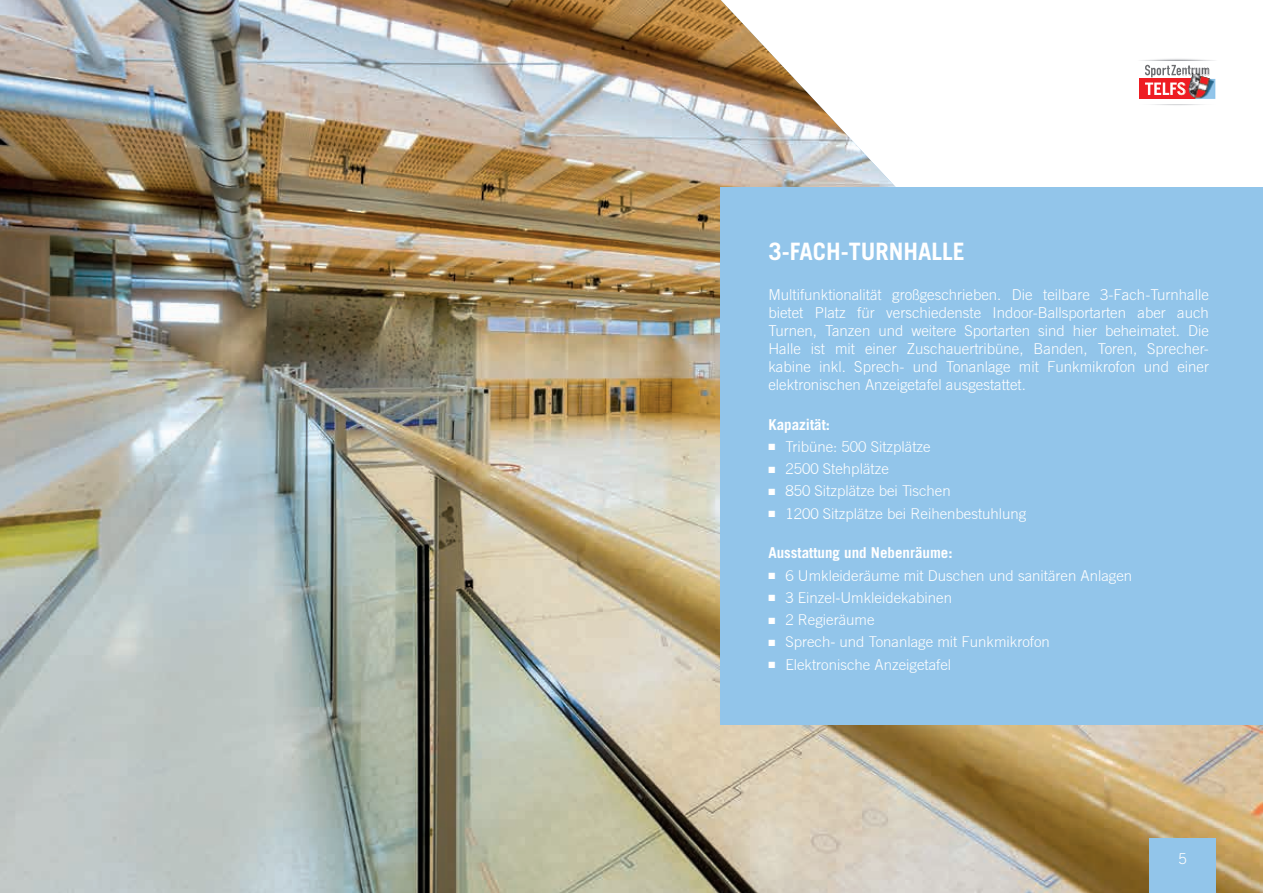
<style>
.page{position:relative;width:1263px;height:893px;background:#fff}
.page>*{position:absolute;margin:0;border:0;box-sizing:border-box;transform-origin:0 0}
.t1{font:700 24px "Trade Gothic LT Std";color:#fff}
.t2{font:300 15px/18px "Trade Gothic LT Std";color:#fff;text-align:justify}
.t3{font:300 15px "Trade Gothic";color:#fff}
.t4{font:700 15px "Trade Gothic LT Std";color:#fff}
</style>
<div class="page">
<img style="left:0;top:0;width:1263px;height:893px">
<div style="left:721px;top:187px;width:542px;height:538px;background:#92c5ea"></div>
<img style="left:1135px;top:57px;width:84px;height:4px">
<img style="left:1135px;top:103px;width:84px;height:4px">
<div style="left:1135px;top:61px;width:84px;height:42px;background:#fff"></div>
<div style="left:1139px;top:79px;width:56px;height:20px;background:#ee1d23"></div>
<svg style="left:1145px;top:65px;width:45px;height:30px"></svg>
<div style="left:1149px;top:839px;width:67px;height:54px;background:#92c5ea"></div>
<img style="left:1177px;top:66px;width:38px;height:33px">
<h1 class="t1" style="left:768px;top:237px;width:198px">3-FACH-TURNHALLE</h1>
<p class="t2" style="left:768px;top:285px;width:442px">Multifunktionalität großgeschrieben. Die teilbare 3-Fach-Turnhalle bietet Platz für verschiedenste Indoor-Ballsportarten aber auch Turnen, Tanzen und weitere Sportarten sind hier beheimatet. Die Halle ist mit einer Zuschauertribüne, Banden, Toren, Sprecher&shy;kabine inkl. Sprech- und Tonanlage mit Funkmikrofon und einer elektronischen Anzeigetafel ausgestattet.</p>
<p class="t4" style="left:768px;top:415px;width:63px">Kapazität:</p>
<p class="t3" style="left:768px;top:438px;width:164px">■ Tribüne: 500 Sitzplätze</p>
<p class="t3" style="left:768px;top:460px;width:122px">■ 2500 Stehplätze</p>
<p class="t3" style="left:768px;top:482px;width:184px">■ 850 Sitzplätze bei Tischen</p>
<p class="t3" style="left:768px;top:504px;width:259px">■ 1200 Sitzplätze bei Reihenbestuhlung</p>
<p class="t4" style="left:768px;top:544px;width:186px">Ausstattung und Nebenräume:</p>
<p class="t3" style="left:768px;top:566px;width:365px">■ 6 Umkleideräume mit Duschen und sanitären Anlagen</p>
<p class="t3" style="left:768px;top:588px;width:185px">■ 3 Einzel-Umkleidekabinen</p>
<p class="t3" style="left:768px;top:611px;width:108px">■ 2 Regieräume</p>
<p class="t3" style="left:768px;top:633px;width:283px">■ Sprech- und Tonanlage mit Funkmikrofon</p>
<p class="t3" style="left:768px;top:655px;width:184px">■ Elektronische Anzeigetafel</p>
<p class="t2" style="left:1178px;top:850px;width:10px">5</p>
</div>
